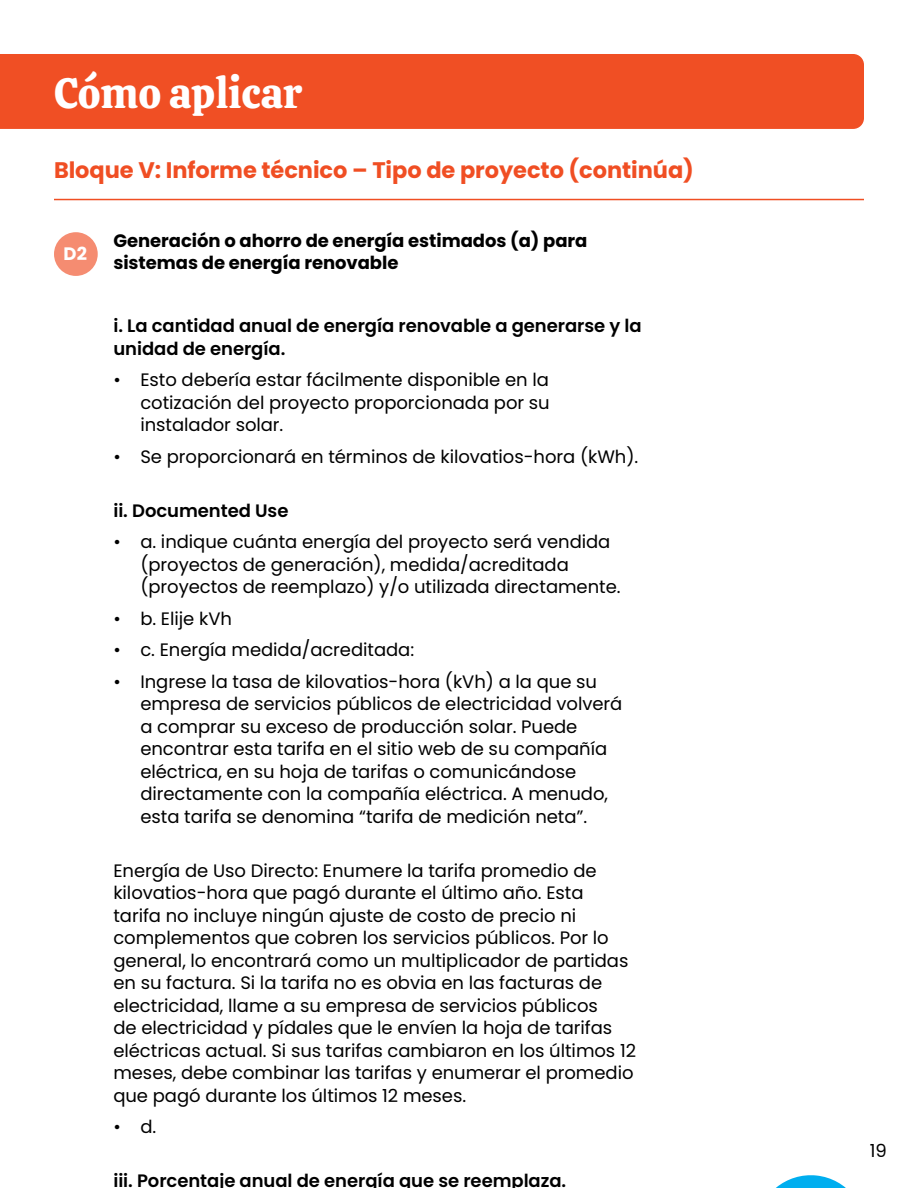
<style>
.page{position:relative;width:918px;height:1188px;background:#fff}
.page>*{position:absolute;margin:0;border:0;box-sizing:border-box;transform-origin:0 0}
.t1{font:42px "Calistoga";letter-spacing:-.005em;color:#fff}
.t2{font:700 22.5px "Poppins";letter-spacing:-.005em;color:#f04e23}
.t3{font:18px/22.5px "Poppins";letter-spacing:-.005em;color:#000}
.t4{font:600 18px/22.5px "Poppins";letter-spacing:-.005em;color:#000}
.t5{font:700 18px/22.5px "Poppins";letter-spacing:-.005em;color:#000}
.t6{font:700 18px "Poppins";color:#fff}
</style>
<div class="page">
<div style="left:0;top:54px;width:864px;height:75px;background:#f04f24"></div>
<hr style="left:54px;top:199px;width:810px;height:1px;background:#f04e23">
<div style="left:54px;top:232px;width:44px;height:44px;background:#f58c71;border-radius:50%"></div>
<svg style="left:776px;top:1175px;width:70px;height:13px"></svg>
<h1 class="t1" style="left:54px;top:56px;width:250px">Cómo aplicar</h1>
<p class="t2" style="left:54px;top:157px;width:642px">Bloque V: Informe técnico – Tipo de proyecto (continúa)</p>
<p class="t6" style="left:64px;top:244px;width:25px">D2</p>
<p class="t5" style="left:113px;top:229px;width:476px">Generación o ahorro de energía estimados (a) para sistemas de energía renovable</p>
<p class="t4" style="left:113px;top:315px;width:530px">i. La cantidad anual de energía renovable a generarse y la unidad de energía.</p>
<p class="t3" style="left:140px;top:369px;width:411px;text-align:justify;text-indent:-27px">• Esto debería estar fácilmente disponible en la cotización del proyecto proporcionada por su instalador solar.</p>
<p class="t3" style="left:113px;top:445px;width:526px">• Se proporcionará en términos de kilovatios-hora (kWh).</p>
<p class="t4" style="left:113px;top:499px;width:177px">ii. Documented Use</p>
<p class="t3" style="left:140px;top:531px;width:482px;text-indent:-27px">• a. indique cuánta energía del proyecto será vendida (proyectos de generación), medida/acreditada (proyectos de reemplazo) y/o utilizada directamente.</p>
<p class="t3" style="left:113px;top:607px;width:120px">• b. Elije kVh</p>
<p class="t3" style="left:113px;top:639px;width:302px">• c. Energía medida/acreditada:</p>
<p class="t3" style="left:140px;top:670px;width:484px;text-indent:-27px">• Ingrese la tasa de kilovatios-hora (kVh) a la que su empresa de servicios públicos de electricidad volverá a comprar su exceso de producción solar. Puede encontrar esta tarifa en el sitio web de su compañía eléctrica, en su hoja de tarifas o comunicándose directamente con la compañía eléctrica. A menudo, esta tarifa se denomina “tarifa de medición neta”.</p>
<p class="t3" style="left:113px;top:859px;width:524px">Energía de Uso Directo: Enumere la tarifa promedio de kilovatios-hora que pagó durante el último año. Esta<br>tarifa no incluye ningún ajuste de costo de precio ni complementos que cobren los servicios públicos. Por lo general, lo encontrará como un multiplicador de partidas en su factura. Si la tarifa no es obvia en las facturas de electricidad, llame a su empresa de servicios públicos<br>de electricidad y pídales que le envíen la hoja de tarifas eléctricas actual. Si sus tarifas cambiaron en los últimos 12 meses, debe combinar las tarifas y enumerar el promedio que pagó durante los últimos 12 meses.</p>
<p class="t3" style="left:113px;top:1116px;width:44px">• d.</p>
<p class="t4" style="left:113px;top:1170px;width:454px">iii. Porcentaje anual de energía que se reemplaza.</p>
<p class="t3" style="left:870px;top:1140px;width:19px">19</p>
</div>
